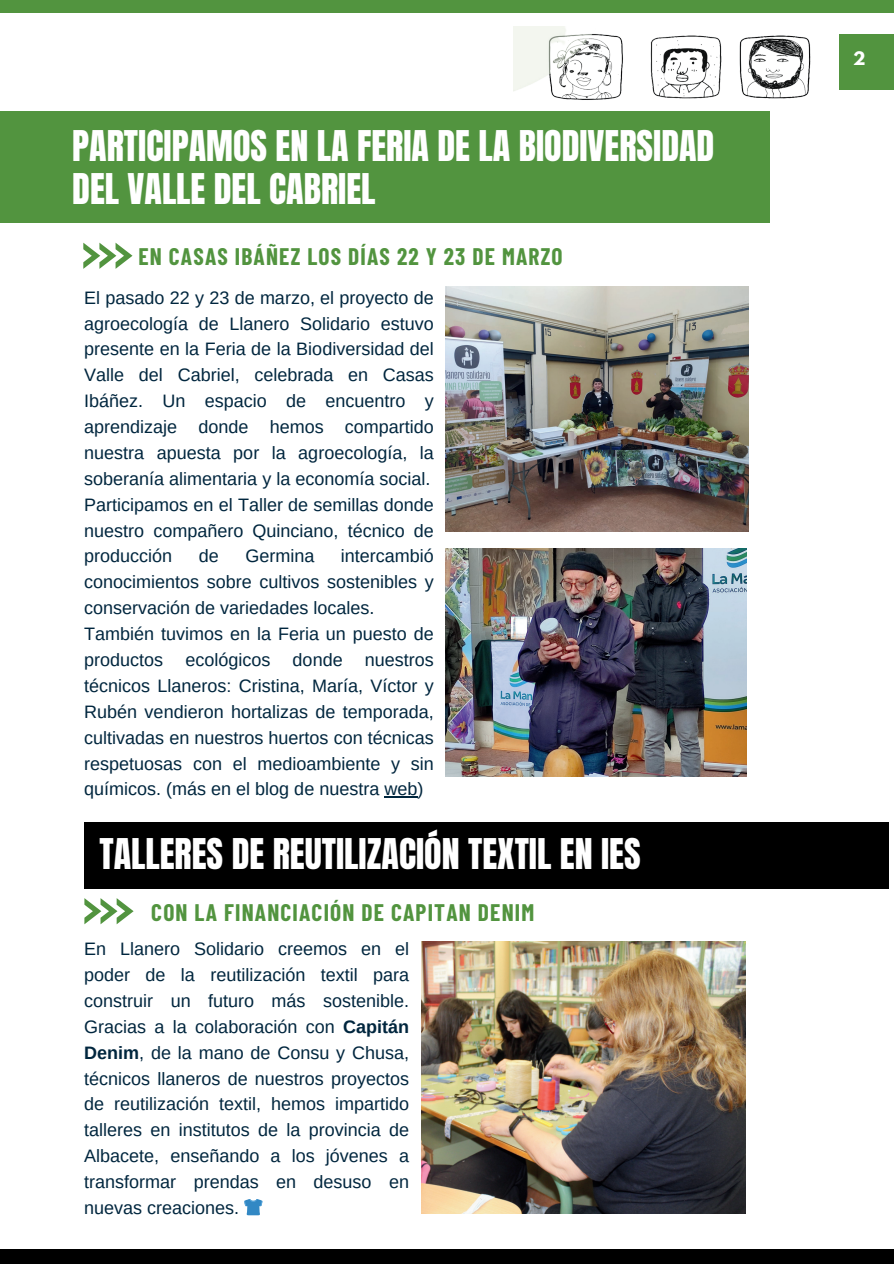
<style>
.page{position:relative;width:894px;height:1264px;background:#fff}
.page>*{position:absolute;margin:0;border:0;box-sizing:border-box;transform-origin:0 0}
.t1{font:36px/42.8px "Anton";color:#fff}
.t2{font:700 23.4px "Barlow Condensed";letter-spacing:.05em;color:#52943f}
.t3{font:18px/25.8px "Arimo";color:#00263e}
.t4{font:700 16.5px "League Spartan";color:#fff}
.s1{font-weight:700}
</style>
<div class="page">
<svg style="left:83px;top:243px;width:49px;height:25px"></svg>
<div style="left:0;top:0;width:893px;height:12px;background:#52943f"></div>
<div style="left:0;top:1249px;width:893px;height:14px;background:#000"></div>
<div style="left:839px;top:34px;width:54px;height:55px;background:#52943f"></div>
<img style="left:445px;top:549px;width:301px;height:227px">
<img style="left:445px;top:286px;width:303px;height:246px">
<div style="left:84px;top:822px;width:804px;height:66px;background:#000"></div>
<svg style="left:84px;top:898px;width:50px;height:26px"></svg>
<img style="left:422px;top:941px;width:323px;height:272px">
<hr style="left:384px;top:796px;width:33px;height:1px;background:#00263e">
<div style="left:0;top:111px;width:769px;height:112px;background:#52943f"></div>
<img style="left:513px;top:27px;width:333px;height:73px">
<h1 class="t1" style="left:72px;top:127px;width:643px">PARTICIPAMOS EN LA FERIA DE LA BIODIVERSIDAD<br>DEL VALLE DEL CABRIEL</h1>
<p class="t2" style="left:138px;top:240px;width:425px">EN CASAS IBÁÑEZ LOS DÍAS 22 Y 23 DE MARZO</p>
<p class="t3" style="left:84px;top:284px;width:351px">El pasado 22 y 23 de marzo, el proyecto de agroecología de Llanero Solidario estuvo presente en la Feria de la Biodiversidad del Valle del Cabriel, celebrada en Casas Ibáñez. Un espacio de encuentro y aprendizaje donde hemos compartido nuestra apuesta por la agroecología, la soberanía alimentaria y la economía social.<br>Participamos en el Taller de semillas donde nuestro compañero Quinciano, técnico de producción</p>
<p class="t3" style="left:84px;top:543px;width:351px;text-indent:256px">intercambió conocimientos sobre cultivos sostenibles y conservación de variedades locales.<br>También tuvimos en la Feria un puesto de productos ecológicos donde nuestros técnicos Llaneros: Cristina, María, Víctor y Rubén vendieron hortalizas de temporada, cultivadas en nuestros huertos con técnicas respetuosas con el medioambiente y sin químicos. (más en el blog de nuestra web)</p>
<p class="t3" style="left:199px;top:543px;width:22px">de</p>
<p class="t3" style="left:245px;top:543px;width:70px">Germina</p>
<h1 class="t1" style="left:99px;top:834px;width:542px">TALLERES DE REUTILIZACIÓN TEXTIL EN IES</h1>
<p class="t2" style="left:151px;top:896px;width:384px">CON LA FINANCIACIÓN DE CAPITAN DENIM</p>
<p class="t3" style="left:84px;top:936px;width:326px;text-align:justify">En Llanero Solidario creemos en el poder de la reutilización textil para construir un futuro más sostenible.<br>Gracias a la colaboración con <span class="s1">Capitán Denim</span>, de la mano de Consu y Chusa, técnicos llaneros de nuestros proyectos de reutilización textil, hemos impartido talleres en institutos de la provincia de Albacete, enseñando a los jóvenes a transformar prendas en desuso en nuevas creaciones.</p>
<p class="t4" style="left:852px;top:46px;width:14px">2</p>
</div>
